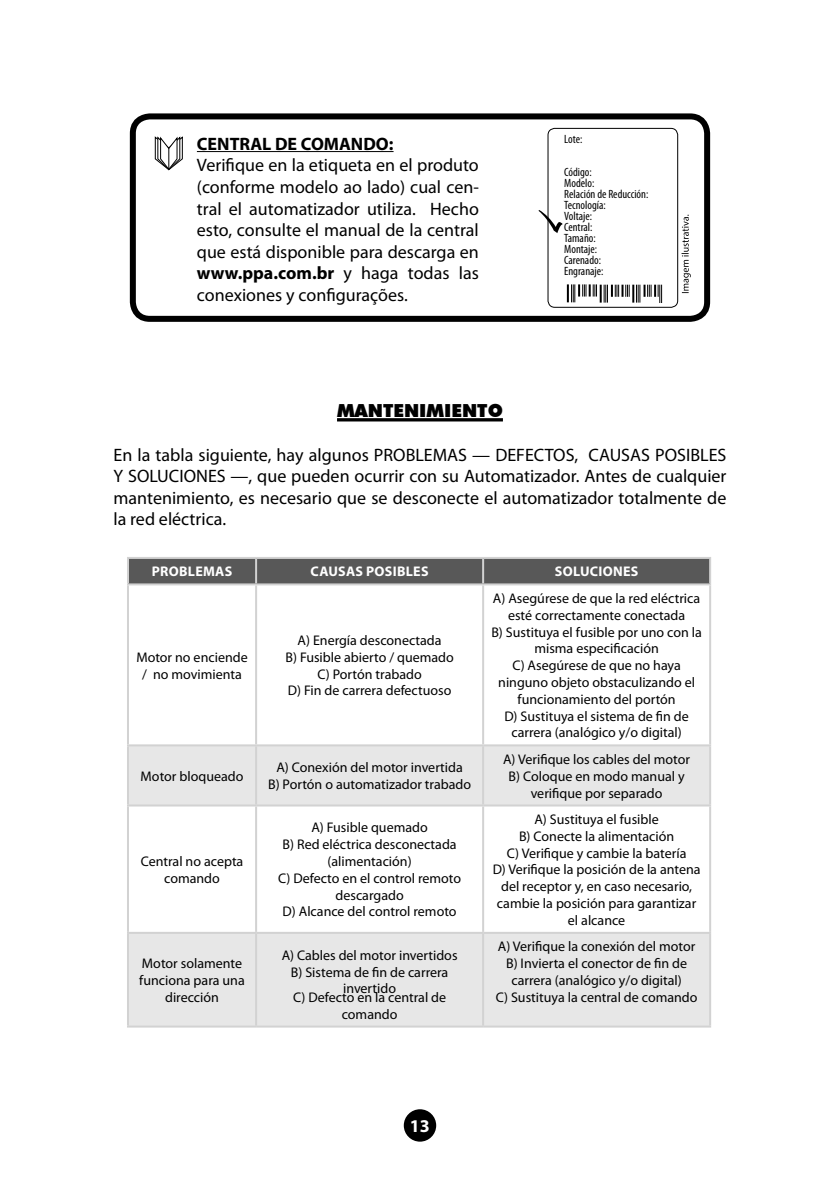
<style>
.page{position:relative;width:840px;height:1191px;background:#fff}
.page>*{position:absolute;margin:0;border:0;box-sizing:border-box;transform-origin:0 0}
.t1{font:18px/21.6px "Myriad Pro";color:#000;text-align:justify}
.t2{font:700 18px "Myriad Pro";color:#000}
.t3{font:900 18px "Futura BT";color:#000}
.t4{font:700 18px "Myriad Pro";color:#fff}
.t5{font:14px/16.8px "Myriad Pro";color:#000;text-align:center}
.t6{font:700 14px "Myriad Pro";letter-spacing:.02em;color:#fff}
.t7{font:condensed 12px "Myriad Pro";color:#000}
.s1{font-weight:700}
</style>
<div class="page">
<div style="left:403px;top:1109px;width:33px;height:32px;background:#000;border-radius:50%"></div>
<div style="left:130px;top:113px;width:579px;height:209px;border:6px solid #000;border-radius:17px"></div>
<hr style="left:197px;top:151px;width:196px;height:1px;background:#000">
<svg style="left:154px;top:136px;width:29px;height:35px"></svg>
<div style="left:547px;top:128px;width:130px;height:180px;border:1px solid #000;border-radius:7px"></div>
<svg style="left:538px;top:210px;width:24px;height:23px"></svg>
<svg style="left:566px;top:284px;width:95px;height:19px"></svg>
<svg style="left:681px;top:215px;width:9px;height:78px"></svg>
<hr style="left:337px;top:418px;width:165px;height:3px;background:#000">
<div style="left:129px;top:559px;width:579px;height:24px;background:#585858"></div>
<svg style="left:129px;top:746px;width:579px;height:279px;fill:#e7e7e7"></svg>
<hr style="left:127px;top:557px;width:129px;height:2px;background:#d2d2d2">
<hr style="left:127px;top:559px;width:2px;height:24px;background:#d2d2d2">
<hr style="left:256px;top:557px;width:227px;height:2px;background:#d2d2d2">
<hr style="left:255px;top:559px;width:2px;height:24px;background:#d2d2d2">
<hr style="left:483px;top:557px;width:227px;height:2px;background:#d2d2d2">
<hr style="left:482px;top:559px;width:2px;height:24px;background:#d2d2d2">
<hr style="left:708px;top:559px;width:2px;height:24px;background:#d2d2d2">
<hr style="left:127px;top:583px;width:129px;height:2px;background:#d2d2d2">
<hr style="left:127px;top:585px;width:2px;height:159px;background:#d2d2d2">
<hr style="left:256px;top:583px;width:227px;height:2px;background:#d2d2d2">
<hr style="left:255px;top:585px;width:2px;height:159px;background:#d2d2d2">
<hr style="left:483px;top:583px;width:227px;height:2px;background:#d2d2d2">
<hr style="left:482px;top:585px;width:2px;height:159px;background:#d2d2d2">
<hr style="left:708px;top:585px;width:2px;height:159px;background:#d2d2d2">
<hr style="left:127px;top:744px;width:129px;height:2px;background:#d2d2d2">
<hr style="left:127px;top:746px;width:2px;height:58px;background:#d2d2d2">
<hr style="left:256px;top:744px;width:227px;height:2px;background:#d2d2d2">
<hr style="left:255px;top:746px;width:2px;height:58px;background:#d2d2d2">
<hr style="left:483px;top:744px;width:227px;height:2px;background:#d2d2d2">
<hr style="left:482px;top:746px;width:2px;height:58px;background:#d2d2d2">
<hr style="left:708px;top:746px;width:2px;height:58px;background:#d2d2d2">
<hr style="left:127px;top:804px;width:129px;height:2px;background:#d2d2d2">
<hr style="left:127px;top:806px;width:2px;height:126px;background:#d2d2d2">
<hr style="left:256px;top:804px;width:227px;height:2px;background:#d2d2d2">
<hr style="left:255px;top:806px;width:2px;height:126px;background:#d2d2d2">
<hr style="left:483px;top:804px;width:227px;height:2px;background:#d2d2d2">
<hr style="left:482px;top:806px;width:2px;height:126px;background:#d2d2d2">
<hr style="left:708px;top:806px;width:2px;height:126px;background:#d2d2d2">
<hr style="left:127px;top:932px;width:129px;height:2px;background:#d2d2d2">
<hr style="left:127px;top:934px;width:2px;height:91px;background:#d2d2d2">
<hr style="left:256px;top:932px;width:227px;height:2px;background:#d2d2d2">
<hr style="left:255px;top:934px;width:2px;height:91px;background:#d2d2d2">
<hr style="left:483px;top:932px;width:227px;height:2px;background:#d2d2d2">
<hr style="left:482px;top:934px;width:2px;height:91px;background:#d2d2d2">
<hr style="left:708px;top:934px;width:2px;height:91px;background:#d2d2d2">
<hr style="left:127px;top:1025px;width:129px;height:2px;background:#d2d2d2">
<hr style="left:256px;top:1025px;width:227px;height:2px;background:#d2d2d2">
<hr style="left:483px;top:1025px;width:227px;height:2px;background:#d2d2d2">
<p class="t7" style="left:564px;top:132px;width:20px">Lote:</p>
<p class="t7" style="left:564px;top:165px;width:29px">Código:</p>
<p class="t7" style="left:564px;top:176px;width:32px">Modelo:</p>
<p class="t7" style="left:564px;top:187px;width:86px">Relación de Reducción:</p>
<p class="t7" style="left:564px;top:198px;width:43px">Tecnología:</p>
<p class="t7" style="left:564px;top:209px;width:29px">Voltaje:</p>
<p class="t7" style="left:564px;top:220px;width:30px">Central:</p>
<p class="t7" style="left:564px;top:231px;width:33px">Tamaño:</p>
<p class="t7" style="left:564px;top:242px;width:34px">Montaje:</p>
<p class="t7" style="left:564px;top:253px;width:38px">Carenado:</p>
<p class="t7" style="left:564px;top:264px;width:41px">Engranaje:</p>
<p class="t2" style="left:197px;top:132px;width:198px">CENTRAL DE COMANDO:</p>
<p class="t1" style="left:197px;top:154px;width:283px">Verifique en la etiqueta en el produto (conforme modelo ao lado) cual cen&shy;tral el automatizador utiliza. Hecho esto, consulte el manual de la central que está disponible para descarga en <span class="s1">www.ppa.com.br</span> y haga todas las conexiones y configurações.</p>
<p class="t7" style="left:564px;top:163px;width:29px">Código:</p>
<p class="t7" style="left:564px;top:174px;width:32px">Modelo:</p>
<p class="t7" style="left:573px;top:185px;width:26px">dução:</p>
<p class="t7" style="left:596px;top:197px;width:4px">i</p>
<p class="t7" style="left:583px;top:208px;width:20px">gem:</p>
<p class="t7" style="left:583px;top:231px;width:18px">nho:</p>
<p class="t7" style="left:588px;top:242px;width:20px">gem:</p>
<p class="t7" style="left:589px;top:253px;width:20px">gem:</p>
<p class="t7" style="left:580px;top:265px;width:34px">e gem:</p>
<p class="t3" style="left:337px;top:400px;width:167px">MANTENIMIENTO</p>
<p class="t1" style="left:113px;top:443px;width:614px">En la tabla siguiente, hay algunos PROBLEMAS — DEFECTOS, CAUSAS POSIBLES Y SOLUCIONES —, que pueden ocurrir con su Automatizador. Antes de cualquier mantenimiento, es necesario que se desconecte el automatizador totalmente de la red eléctrica.</p>
<p class="t6" style="left:152px;top:562px;width:82px">PROBLEMAS</p>
<p class="t6" style="left:310px;top:562px;width:119px">CAUSAS POSIBLES</p>
<p class="t6" style="left:554px;top:562px;width:85px">SOLUCIONES</p>
<p class="t5" style="left:136px;top:648px;width:113px">Motor no enciende / no movimienta</p>
<p class="t5" style="left:140px;top:767px;width:104px">Motor bloqueado</p>
<p class="t5" style="left:141px;top:852px;width:104px">Central no acepta comando</p>
<p class="t5" style="left:139px;top:954px;width:107px">Motor solamente funciona para una dirección</p>
<p class="t5" style="left:297px;top:631px;width:145px">A) Energía desconectada</p>
<p class="t5" style="left:285px;top:648px;width:170px">B) Fusible abierto / quemado</p>
<p class="t5" style="left:317px;top:665px;width:106px">C) Portón trabado</p>
<p class="t5" style="left:288px;top:682px;width:165px">D) Fin de carrera defectuoso</p>
<p class="t5" style="left:276px;top:759px;width:188px">A) Conexión del motor invertida</p>
<p class="t5" style="left:268px;top:775px;width:204px">B) Portón o automatizador trabado</p>
<p class="t5" style="left:311px;top:819px;width:118px">A) Fusible quemado</p>
<p class="t5" style="left:282px;top:836px;width:175px">B) Red eléctrica desconectada (alimentación)</p>
<p class="t5" style="left:278px;top:869px;width:184px">C) Defecto en el control remoto descargado</p>
<p class="t5" style="left:282px;top:903px;width:175px">D) Alcance del control remoto</p>
<p class="t5" style="left:281px;top:946px;width:177px">A) Cables del motor invertidos</p>
<p class="t5" style="left:291px;top:963px;width:159px">B) Sistema de fin de carrera invertido</p>
<p class="t5" style="left:293px;top:988px;width:155px">C) Defecto en la central de comando</p>
<p class="t5" style="left:492px;top:589px;width:209px">A) Asegúrese de que la red eléctrica esté correctamente conectada</p>
<p class="t5" style="left:491px;top:623px;width:212px">B) Sustituya el fusible por uno con la misma especificación</p>
<p class="t5" style="left:498px;top:657px;width:198px">C) Asegúrese de que no haya ninguno objeto obstaculizando el funcionamiento del portón</p>
<p class="t5" style="left:504px;top:707px;width:186px">D) Sustituya el sistema de fin de carrera (analógico y/o digital)</p>
<p class="t5" style="left:503px;top:750px;width:188px">A) Verifique los cables del motor</p>
<p class="t5" style="left:508px;top:767px;width:177px">B) Coloque en modo manual y verifique por separado</p>
<p class="t5" style="left:534px;top:810px;width:126px">A) Sustituya el fusible</p>
<p class="t5" style="left:518px;top:827px;width:157px">B) Conecte la alimentación</p>
<p class="t5" style="left:506px;top:844px;width:181px">C) Verifique y cambie la batería</p>
<p class="t5" style="left:492px;top:861px;width:209px">D) Verifique la posición de la antena del receptor y, en caso necesario, cambie la posición para garantizar el alcance</p>
<p class="t5" style="left:497px;top:938px;width:199px">A) Verifique la conexión del motor</p>
<p class="t5" style="left:506px;top:954px;width:182px">B) Invierta el conector de fin de carrera (analógico y/o digital)</p>
<p class="t5" style="left:495px;top:988px;width:203px">C) Sustituya la central de comando</p>
<p class="t4" style="left:410px;top:1114px;width:21px">13</p>
</div>
